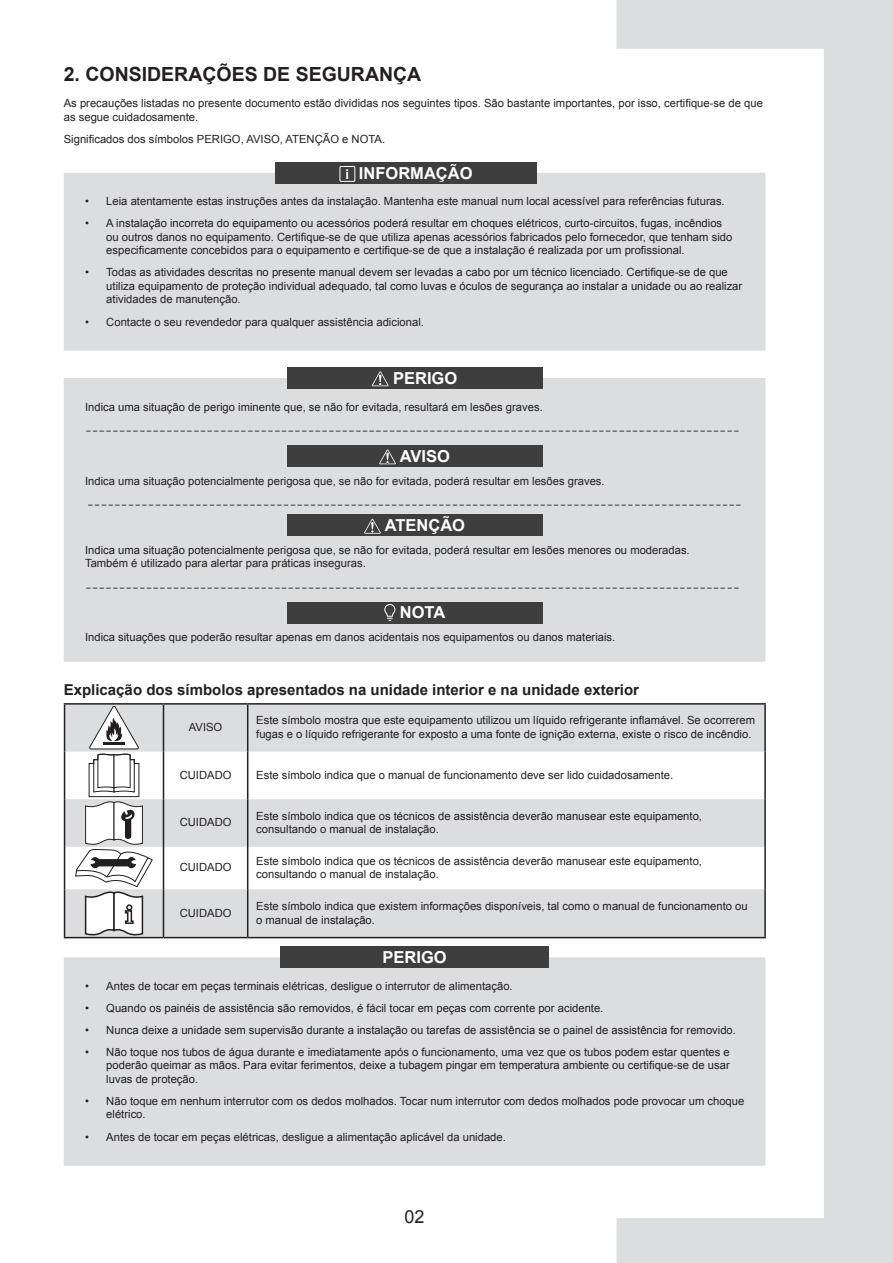
<style>
.page{position:relative;width:893px;height:1263px;background:#fff}
.page>*{position:absolute;margin:0;border:0;box-sizing:border-box;transform-origin:0 0}
.目录1{font:700 19.5px "Arial";color:#231f20}
.t1{font:300 18px "Adobe Song Std";color:#231f20}
.t2{font:18px "Arial";color:#231f20}
.t3{font:700 16.5px "Arial";color:#fff}
.段落样式1{font:700 15px "Arial";color:#231f20}
.段落样式3{font:11.25px/13.5px "Arial";color:#231f20}
.段落样式1-2{font:11.25px/13.5px "Arial";color:#231f20}
.s1{font-size:13.5px}
</style>
<div class="page">
<svg style="left:617px;top:0;width:276px;height:1263px"></svg>
<div style="left:64px;top:173px;width:701px;height:178px;background:#dcdddf"></div>
<div style="left:275px;top:162px;width:262px;height:21px;background:#3e3e3f"></div>
<div style="left:340px;top:166px;width:15px;height:16px;border:1px solid #fff"></div>
<div style="left:64px;top:378px;width:701px;height:284px;background:#dcdddf"></div>
<div style="left:287px;top:445px;width:255px;height:22px;background:#3e3e3f"></div>
<svg style="left:379px;top:449px;width:17px;height:15px"></svg>
<div style="left:287px;top:515px;width:255px;height:21px;background:#3e3e3f"></div>
<svg style="left:364px;top:519px;width:17px;height:15px"></svg>
<div style="left:287px;top:602px;width:255px;height:21px;background:#3e3e3f"></div>
<svg style="left:384px;top:604px;width:12px;height:17px"></svg>
<div style="left:287px;top:367px;width:255px;height:22px;background:#3e3e3f"></div>
<svg style="left:372px;top:371px;width:17px;height:15px"></svg>
<svg style="left:65px;top:705px;width:699px;height:232px;fill:#dcdddf"></svg>
<hr style="left:163px;top:705px;width:1px;height:46px;background:#231f20">
<hr style="left:247px;top:705px;width:1px;height:46px;background:#231f20">
<hr style="left:163px;top:751px;width:1px;height:48px;background:#231f20">
<hr style="left:247px;top:751px;width:1px;height:48px;background:#231f20">
<hr style="left:163px;top:799px;width:1px;height:48px;background:#231f20">
<hr style="left:247px;top:799px;width:1px;height:48px;background:#231f20">
<hr style="left:163px;top:847px;width:1px;height:42px;background:#231f20">
<hr style="left:247px;top:847px;width:1px;height:42px;background:#231f20">
<hr style="left:163px;top:889px;width:1px;height:48px;background:#231f20">
<hr style="left:247px;top:889px;width:1px;height:48px;background:#231f20">
<hr style="left:64px;top:703px;width:99px;height:2px;background:#231f20">
<hr style="left:64px;top:705px;width:1px;height:46px;background:#231f20">
<hr style="left:163px;top:703px;width:85px;height:2px;background:#231f20">
<hr style="left:248px;top:703px;width:518px;height:2px;background:#231f20">
<hr style="left:764px;top:705px;width:2px;height:46px;background:#231f20">
<hr style="left:64px;top:751px;width:1px;height:48px;background:#231f20">
<hr style="left:764px;top:751px;width:2px;height:48px;background:#231f20">
<hr style="left:64px;top:799px;width:1px;height:48px;background:#231f20">
<hr style="left:764px;top:799px;width:2px;height:48px;background:#231f20">
<hr style="left:64px;top:847px;width:1px;height:42px;background:#231f20">
<hr style="left:764px;top:847px;width:2px;height:42px;background:#231f20">
<hr style="left:64px;top:889px;width:1px;height:48px;background:#231f20">
<hr style="left:764px;top:889px;width:2px;height:48px;background:#231f20">
<hr style="left:64px;top:937px;width:99px;height:1px;background:#231f20">
<hr style="left:163px;top:937px;width:85px;height:1px;background:#231f20">
<hr style="left:248px;top:937px;width:518px;height:1px;background:#231f20">
<svg style="left:75px;top:705px;width:78px;height:232px"></svg>
<div style="left:64px;top:957px;width:701px;height:209px;background:#dcdddf"></div>
<div style="left:281px;top:947px;width:268px;height:21px;background:#3e3e3f"></div>
<p class="目录1" style="left:64px;top:61px;width:359px">2. CONSIDERAÇÕES DE SEGURANÇA</p>
<p class="段落样式1-2" style="left:64px;top:97px;width:701px">As precauções listadas no presente documento estão divididas nos seguintes tipos. São bastante importantes, por isso, certifique-se de que as segue cuidadosamente.</p>
<p class="段落样式1-2" style="left:64px;top:133px;width:323px">Significados dos símbolos PERIGO, AVISO, ATENÇÃO e NOTA.</p>
<p class="t3" style="left:346px;top:162px;width:129px"><span class="s1">i</span> INFORMAÇÃO</p>
<p class="段落样式3" style="left:85px;top:195px;width:641px">• Leia atentamente estas instruções antes da instalação. Mantenha este manual num local acessível para referências futuras.</p>
<p class="段落样式3" style="left:106px;top:217px;width:628px;text-indent:-21px">• A instalação incorreta do equipamento ou acessórios poderá resultar em choques elétricos, curto-circuitos, fugas, incêndios ou outros danos no equipamento. Certifique-se de que utiliza apenas acessórios fabricados pelo fornecedor, que tenham sido especificamente concebidos para o equipamento e certifique-se de que a instalação é realizada por um profissional.</p>
<p class="段落样式3" style="left:106px;top:266px;width:637px;text-indent:-21px">• Todas as atividades descritas no presente manual devem ser levadas a cabo por um técnico licenciado. Certifique-se de que utiliza equipamento de proteção individual adequado, tal como luvas e óculos de segurança ao instalar a unidade ou ao realizar atividades de manutenção.</p>
<p class="段落样式3" style="left:85px;top:315px;width:340px">• Contacte o seu revendedor para qualquer assistência adicional.</p>
<p class="t3" style="left:393px;top:367px;width:66px">PERIGO</p>
<p class="段落样式3" style="left:85px;top:400px;width:459px">Indica uma situação de perigo iminente que, se não for evitada, resultará em lesões graves.</p>
<p class="t1" style="left:85px;top:419px;width:656px">-------------------------------------------------------------------------------------------------</p>
<p class="t3" style="left:400px;top:445px;width:52px">AVISO</p>
<p class="段落样式3" style="left:85px;top:474px;width:521px">Indica uma situação potencialmente perigosa que, se não for evitada, poderá resultar em lesões graves.</p>
<p class="t1" style="left:87px;top:493px;width:656px">-------------------------------------------------------------------------------------------------</p>
<p class="t3" style="left:385px;top:515px;width:82px">ATENÇÃO</p>
<p class="段落样式3" style="left:85px;top:543px;width:606px">Indica uma situação potencialmente perigosa que, se não for evitada, poderá resultar em lesões menores ou moderadas.<br>Também é utilizado para alertar para práticas inseguras.</p>
<p class="t1" style="left:85px;top:576px;width:656px">-------------------------------------------------------------------------------------------------</p>
<p class="t3" style="left:400px;top:602px;width:47px">NOTA</p>
<p class="段落样式3" style="left:85px;top:630px;width:532px">Indica situações que poderão resultar apenas em danos acidentais nos equipamentos ou danos materiais.</p>
<p class="段落样式1" style="left:64px;top:680px;width:577px">Explicação dos símbolos apresentados na unidade interior e na unidade exterior</p>
<p class="段落样式3" style="left:189px;top:720px;width:35px">AVISO</p>
<p class="段落样式3" style="left:256px;top:714px;width:500px">Este símbolo mostra que este equipamento utilizou um líquido refrigerante inflamável. Se ocorrerem fugas e o líquido refrigerante for exposto a uma fonte de ignição externa, existe o risco de incêndio.</p>
<p class="段落样式3" style="left:180px;top:768px;width:53px">CUIDADO</p>
<p class="段落样式3" style="left:256px;top:768px;width:419px">Este símbolo indica que o manual de funcionamento deve ser lido cuidadosamente.</p>
<p class="段落样式3" style="left:180px;top:816px;width:53px">CUIDADO</p>
<p class="段落样式3" style="left:256px;top:809px;width:447px">Este símbolo indica que os técnicos de assistência deverão manusear este equipamento, consultando o manual de instalação.</p>
<p class="段落样式3" style="left:180px;top:861px;width:53px">CUIDADO</p>
<p class="段落样式3" style="left:256px;top:854px;width:447px">Este símbolo indica que os técnicos de assistência deverão manusear este equipamento, consultando o manual de instalação.</p>
<p class="段落样式3" style="left:180px;top:906px;width:53px">CUIDADO</p>
<p class="段落样式3" style="left:256px;top:899px;width:493px">Este símbolo indica que existem informações disponíveis, tal como o manual de funcionamento ou o manual de instalação.</p>
<p class="t3" style="left:382px;top:947px;width:66px">PERIGO</p>
<p class="段落样式3" style="left:85px;top:979px;width:429px">• Antes de tocar em peças terminais elétricas, desligue o interrutor de alimentação.</p>
<p class="段落样式3" style="left:85px;top:1001px;width:520px">• Quando os painéis de assistência são removidos, é fácil tocar em peças com corrente por acidente.</p>
<p class="段落样式3" style="left:85px;top:1023px;width:652px">• Nunca deixe a unidade sem supervisão durante a instalação ou tarefas de assistência se o painel de assistência for removido.</p>
<p class="段落样式3" style="left:106px;top:1045px;width:625px;text-align:justify;text-indent:-21px">• Não toque nos tubos de água durante e imediatamente após o funcionamento, uma vez que os tubos podem estar quentes e poderão queimar as mãos. Para evitar ferimentos, deixe a tubagem pingar em temperatura ambiente ou certifique-se de usar luvas de proteção.</p>
<p class="段落样式3" style="left:106px;top:1094px;width:640px;text-indent:-21px">• Não toque em nenhum interrutor com os dedos molhados. Tocar num interrutor com dedos molhados pode provocar um choque elétrico.</p>
<p class="段落样式3" style="left:85px;top:1130px;width:422px">• Antes de tocar em peças elétricas, desligue a alimentação aplicável da unidade.</p>
<h2 class="t2" style="left:405px;top:1205px;width:22px">02</h2>
</div>
